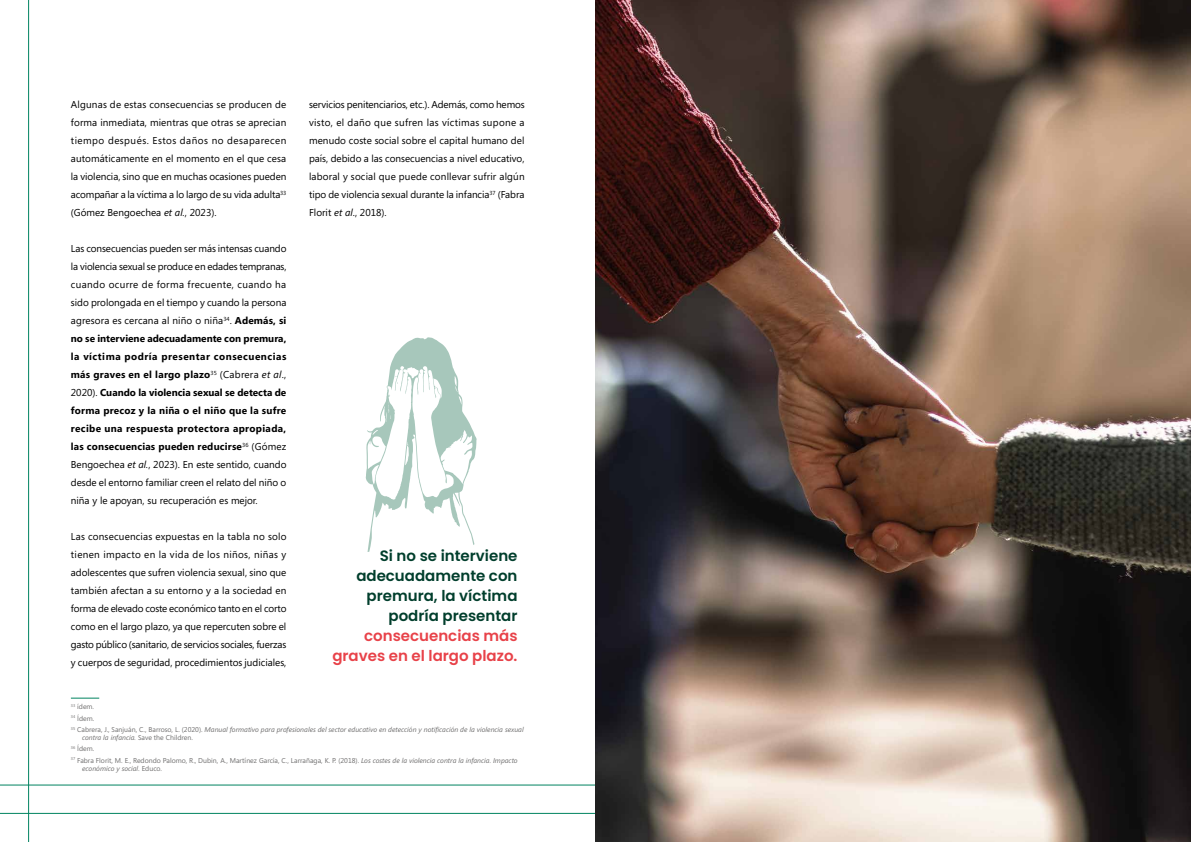
<style>
.page{position:relative;width:1191px;height:842px;background:#fff}
.page>*{position:absolute;margin:0;border:0;box-sizing:border-box;transform-origin:0 0}
.t1{font:600 15px/20px "Poppins";color:#003e2c;text-align:right}
.t2{font:600 15px/20px "Poppins";color:#e84249;text-align:right}
.t3{font:10px/18px "Segoe";color:#000;text-align:justify}
.t4{font:italic 7px/11.2px "Segoe";color:#706f6f}
.t5{font:7px/11.2px "Segoe";color:#706f6f}
.s1{font-style:italic}
.s2{font-weight:700}
.s3{font-style:normal}
</style>
<div class="page">
<hr style="left:28px;top:0;width:1px;height:842px;background:#008360">
<hr style="left:0;top:813px;width:1191px;height:1px;background:#008360">
<hr style="left:0;top:785px;width:1191px;height:1px;background:#008360">
<svg style="left:71px;top:698px;width:28px;height:1px"></svg>
<svg style="left:366px;top:337px;width:110px;height:215px"></svg>
<img style="left:595px;top:0;width:596px;height:842px">
<p class="t3" style="left:309px;top:95px;width:217px">servicios penitenciarios, etc.). Además, como hemos visto, el daño que sufren las víctimas supone a menudo coste social sobre el capital humano del país, debido a las consecuencias a nivel educativo, laboral y social que puede conllevar sufrir algún tipo de violencia sexual durante la infancia<sup>37</sup> (Fabra Florit <span class="s1">et al</span>., 2018).</p>
<p class="t3" style="left:71px;top:95px;width:217px">Algunas de estas consecuencias se producen de forma inmediata, mientras que otras se aprecian tiempo después. Estos daños no desaparecen automáticamente en el momento en el que cesa la violencia, sino que en muchas ocasiones pueden acompañar a la víctima a lo largo de su vida adulta<sup>33 </sup>(Gómez Bengoechea <span class="s1">et al.</span>, 2023).</p>
<p class="t3" style="left:71px;top:239px;width:217px">Las consecuencias pueden ser más intensas cuando la violencia sexual se produce en edades tempranas, cuando ocurre de forma frecuente, cuando ha sido prolongada en el tiempo y cuando la persona agresora es cercana al niño o niña<sup>34</sup>. <span class="s2">Además, si no se interviene adecuadamente con premura, la víctima podría presentar consecuencias más graves en el largo plazo</span><sup>35</sup> (Cabrera <span class="s1">et al</span>., 2020). <span class="s2">Cuando la violencia sexual se detecta de forma precoz y la niña o el niño que la sufre recibe una respuesta protectora apropiada, las consecuencias pueden reducirse</span><sup>36</sup> (Gómez Bengoechea <span class="s1">et al.</span>, 2023). En este sentido, cuando desde el entorno familiar creen el relato del niño o niña y le apoyan, su recuperación es mejor.</p>
<p class="t3" style="left:71px;top:527px;width:217px">Las consecuencias expuestas en la tabla no solo tienen impacto en la vida de los niños, niñas y adolescentes que sufren violencia sexual, sino que también afectan a su entorno y a la sociedad en forma de elevado coste económico tanto en el corto como en el largo plazo, ya que repercuten sobre el gasto público (sanitario, de servicios sociales, fuerzas y cuerpos de seguridad, procedimientos judiciales,</p>
<p class="t4" style="left:71px;top:701px;width:454px"><sup>33</sup> <span class="s3">ídem.<br></span><sup>34</sup> <span class="s3">Ídem.<br></span><sup>35</sup> <span class="s3">Cabrera, J., Sanjuán, C., Barroso, L. (2020).</span> Manual formativo para profesionales del sector educativo en detección y notificación de la violencia sexual</p>
<p class="t5" style="left:71px;top:732px;width:448px;text-indent:11px"><span class="s1">contra la infancia.</span> Save the Children.<br><sup>36</sup> Ídem.<br><sup>37</sup> Fabra Florit, M. E., Redondo Palomo, R., Dubin, A., Martínez García, C., Larrañaga, K. P. (2018). <span class="s1">Los costes de la violencia contra la infancia. Impacto</span></p>
<p class="t4" style="left:82px;top:763px;width:81px">económico y social<span class="s3">. Educo.</span></p>
<h1 class="t1" style="left:356px;top:546px;width:163px">Si no se interviene adecuadamente con premura, la víctima podría presentar</h1>
<h1 class="t2" style="left:332px;top:626px;width:187px">consecuencias más graves en el largo plazo.</h1>
</div>
